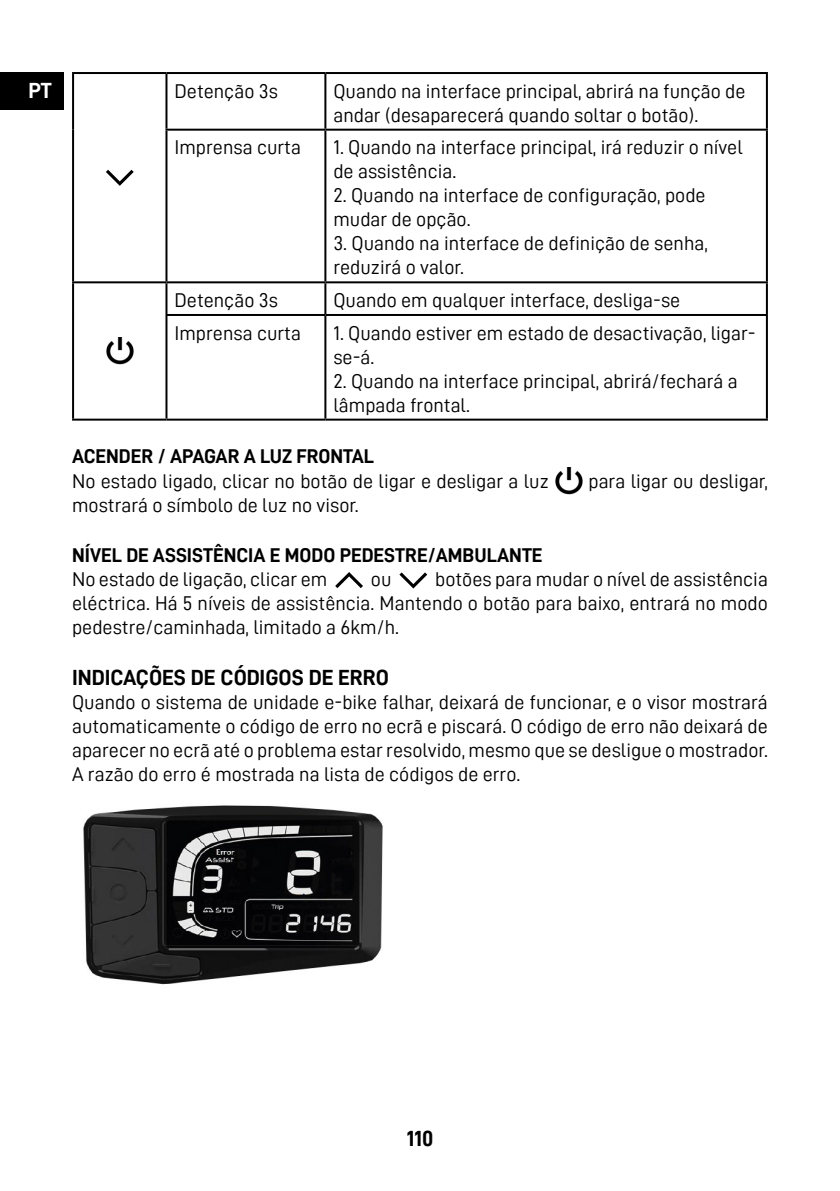
<style>
.page{position:relative;width:840px;height:1191px;background:#fff}
.page>*{position:absolute;margin:0;border:0;box-sizing:border-box;transform-origin:0 0}
.t1{font:22px "D DIN Bold";color:#000}
.t2{font:22px "D DIN Bold";color:#fff}
.t3{font:20px/24px "D DIN";color:#000}
.t4{font:20px "D DIN Bold";color:#000}
</style>
<div class="page">
<div style="left:0;top:72px;width:64px;height:37px;background:#000"></div>
<hr style="left:72px;top:72px;width:94px;height:2px;background:#000">
<hr style="left:72px;top:74px;width:2px;height:56px;background:#000">
<hr style="left:166px;top:72px;width:159px;height:2px;background:#000">
<hr style="left:165px;top:74px;width:2px;height:55px;background:#000">
<hr style="left:325px;top:72px;width:442px;height:2px;background:#000">
<hr style="left:324px;top:74px;width:2px;height:55px;background:#000">
<hr style="left:765px;top:74px;width:2px;height:55px;background:#000">
<hr style="left:72px;top:130px;width:2px;height:151px;background:#000">
<hr style="left:165px;top:129px;width:160px;height:2px;background:#000">
<hr style="left:165px;top:131px;width:2px;height:150px;background:#000">
<hr style="left:325px;top:129px;width:442px;height:2px;background:#000">
<hr style="left:324px;top:131px;width:2px;height:150px;background:#000">
<hr style="left:765px;top:131px;width:2px;height:150px;background:#000">
<hr style="left:72px;top:281px;width:94px;height:2px;background:#000">
<hr style="left:72px;top:283px;width:2px;height:32px;background:#000">
<hr style="left:166px;top:281px;width:159px;height:2px;background:#000">
<hr style="left:165px;top:283px;width:2px;height:31px;background:#000">
<hr style="left:325px;top:281px;width:442px;height:2px;background:#000">
<hr style="left:324px;top:283px;width:2px;height:31px;background:#000">
<hr style="left:765px;top:283px;width:2px;height:31px;background:#000">
<hr style="left:72px;top:315px;width:2px;height:103px;background:#000">
<hr style="left:165px;top:314px;width:160px;height:2px;background:#000">
<hr style="left:165px;top:316px;width:2px;height:102px;background:#000">
<hr style="left:325px;top:314px;width:442px;height:2px;background:#000">
<hr style="left:324px;top:316px;width:2px;height:102px;background:#000">
<hr style="left:765px;top:316px;width:2px;height:102px;background:#000">
<hr style="left:72px;top:418px;width:94px;height:2px;background:#000">
<hr style="left:166px;top:418px;width:159px;height:2px;background:#000">
<hr style="left:325px;top:418px;width:442px;height:2px;background:#000">
<svg style="left:106px;top:170px;width:28px;height:16px"></svg>
<img style="left:106px;top:337px;width:28px;height:27px">
<img style="left:555px;top:467px;width:27px;height:27px">
<svg style="left:335px;top:572px;width:28px;height:16px"></svg>
<svg style="left:399px;top:572px;width:28px;height:16px"></svg>
<img style="left:83px;top:805px;width:300px;height:180px">
<p class="t2" style="left:28px;top:79px;width:25px">PT</p>
<p class="t3" style="left:174px;top:78px;width:105px">Detenção 3s</p>
<p class="t3" style="left:333px;top:78px;width:413px">Quando na interface principal, abrirá na função de andar (desaparecerá quando soltar o botão).</p>
<p class="t3" style="left:174px;top:135px;width:128px">Imprensa curta</p>
<p class="t3" style="left:333px;top:135px;width:410px">1. Quando na interface principal, irá reduzir o nível de assistência.</p>
<p class="t3" style="left:333px;top:183px;width:373px">2. Quando na interface de configuração, pode mudar de opção.</p>
<p class="t3" style="left:333px;top:231px;width:376px">3. Quando na interface de definição de senha, reduzirá o valor.</p>
<p class="t3" style="left:174px;top:288px;width:105px">Detenção 3s</p>
<p class="t3" style="left:333px;top:288px;width:348px">Quando em qualquer interface, desliga-se</p>
<p class="t3" style="left:174px;top:320px;width:128px">Imprensa curta</p>
<p class="t3" style="left:333px;top:320px;width:423px">1. Quando estiver em estado de desactivação, ligar&shy;se-á.</p>
<p class="t3" style="left:333px;top:368px;width:405px">2. Quando na interface principal, abrirá/fechará a lâmpada frontal.</p>
<p class="t4" style="left:72px;top:445px;width:303px">ACENDER / APAGAR A LUZ FRONTAL</p>
<p class="t3" style="left:72px;top:469px;width:478px">No estado ligado, clicar no botão de ligar e desligar a luz</p>
<p class="t3" style="left:588px;top:469px;width:181px">para ligar ou desligar,</p>
<p class="t3" style="left:72px;top:493px;width:288px">mostrará o símbolo de luz no visor.</p>
<p class="t4" style="left:72px;top:544px;width:471px">NÍVEL DE ASSISTÊNCIA E MODO PEDESTRE/AMBULANTE</p>
<p class="t3" style="left:72px;top:567px;width:256px">No estado de ligação, clicar em</p>
<p class="t3" style="left:371px;top:567px;width:22px">ou</p>
<p class="t3" style="left:72px;top:567px;width:697px;text-align:justify;text-indent:363px">botões para mudar o nível de assistência eléctrica. Há 5 níveis de assistência. Mantendo o botão para baixo, entrará no modo pedestre/caminhada, limitado a 6km/h.</p>
<p class="t1" style="left:72px;top:665px;width:318px">INDICAÇÕES DE CÓDIGOS DE ERRO</p>
<p class="t3" style="left:72px;top:689px;width:697px;text-align:justify">Quando o sistema de unidade e-bike falhar, deixará de funcionar, e o visor mostrará automaticamente o código de erro no ecrã e piscará. O código de erro não deixará de aparecer no ecrã até o problema estar resolvido, mesmo que se desligue o mostrador.<br>A razão do erro é mostrada na lista de códigos de erro.</p>
<p class="t1" style="left:406px;top:1126px;width:28px">110</p>
</div>
